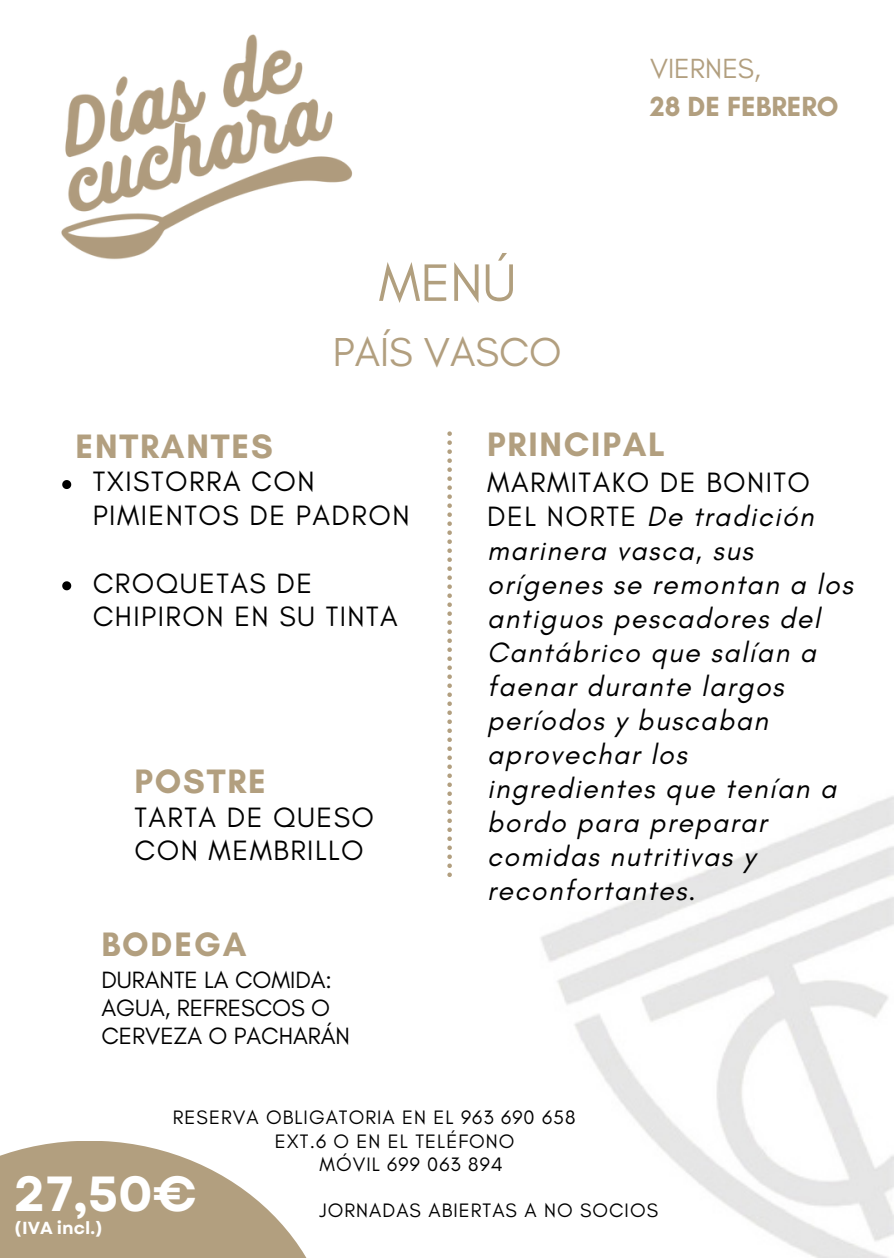
<style>
.page{position:relative;width:894px;height:1258px;background:#fff}
.page>*{position:absolute;margin:0;border:0;box-sizing:border-box;transform-origin:0 0}
.t1{font:600 80.4px "Cormorant Garamond";color:#fff}
.t2{font:53.7px "Glacial Indifference";color:#b19f7e}
.t3{font:700 49.2px "Garet";color:#fff}
.t4{font:41.1px "Glacial Indifference";color:#b29f7f}
.t5{font:700 34.5px "Glacial Indifference";letter-spacing:.05em;color:#b29f7f}
.t6{font:italic 28.5px/33.9px "Glacial Indifference";letter-spacing:.05em;color:#000}
.t7{font:28.5px/33.6px "Glacial Indifference";letter-spacing:.05em;color:#000}
.t8{font:700 28.2px/38.4px "Glacial Indifference";color:#b29f7f}
.t9{font:24px/27.9px "Glacial Indifference";letter-spacing:-.005em;color:#000}
.t10{font:19.8px "Glacial Indifference";letter-spacing:.05em;color:#000}
.t11{font:700 17.4px "Garet";color:#fff}
.s1{font-weight:400}
.s2{font-style:normal}
</style>
<div class="page">
<img style="left:541px;top:796px;width:352px;height:462px">
<img style="left:61px;top:34px;width:292px;height:452px">
<svg style="left:447px;top:431px;width:5px;height:446px"></svg>
<svg style="left:62px;top:480px;width:9px;height:9px"></svg>
<svg style="left:62px;top:581px;width:9px;height:9px"></svg>
<svg style="left:0;top:1141px;width:307px;height:117px;fill:#b29f7f"></svg>
<p class="t2" style="left:378px;top:250px;width:139px">MENÚ</p>
<p class="t4" style="left:333px;top:327px;width:230px">PAÍS VASCO</p>
<p class="t8" style="left:650px;top:49px;width:190px"><span class="s1">VIERNES,<br></span>28 DE FEBRERO</p>
<p class="t5" style="left:75px;top:425px;width:199px">ENTRANTES</p>
<p class="t7" style="left:93px;top:464px;width:318px">TXISTORRA CON<br>PIMIENTOS DE PADRON</p>
<p class="t7" style="left:93px;top:566px;width:306px">CROQUETAS DE<br>CHIPIRON EN SU TINTA</p>
<h3 class="t5" style="left:134px;top:760px;width:133px">POSTRE</h3>
<h3 class="t7" style="left:134px;top:801px;width:241px">TARTA DE QUESO<br>CON MEMBRILLO</h3>
<p class="t5" style="left:101px;top:923px;width:147px">BODEGA</p>
<p class="t9" style="left:101px;top:965px;width:250px">DURANTE LA COMIDA:<br>AGUA, REFRESCOS O<br>CERVEZA O PACHARÁN</p>
<p class="t5" style="left:487px;top:423px;width:179px">PRINCIPAL</p>
<p class="t6" style="left:487px;top:465px;width:367px"><span class="s2">MARMITAKO DE BONITO<br>DEL NORTE</span> De tradición marinera vasca, sus orígenes se remontan a los antiguos pescadores del<br>Cantábrico que salían a faenar durante largos períodos y buscaban aprovechar los ingredientes que tenían a bordo para preparar comidas nutritivas y reconfortantes.</p>
<p class="t10" style="left:173px;top:1105px;width:404px">RESERVA OBLIGATORIA EN EL 963 690 658</p>
<p class="t10" style="left:275px;top:1129px;width:241px">EXT.6 O EN EL TELÉFONO</p>
<h5 class="t10" style="left:319px;top:1152px;width:185px">MÓVIL 699 063 894</h5>
<h4 class="t10" style="left:319px;top:1198px;width:340px">JORNADAS ABIERTAS A NO SOCIOS</h4>
<h2 class="t1" style="left:120px;top:1123px;width:49px">€</h2>
<h6 class="t3" style="left:14px;top:1158px;width:185px">27,50€</h6>
<p class="t11" style="left:14px;top:1216px;width:91px">(IVA incl.)</p>
</div>
